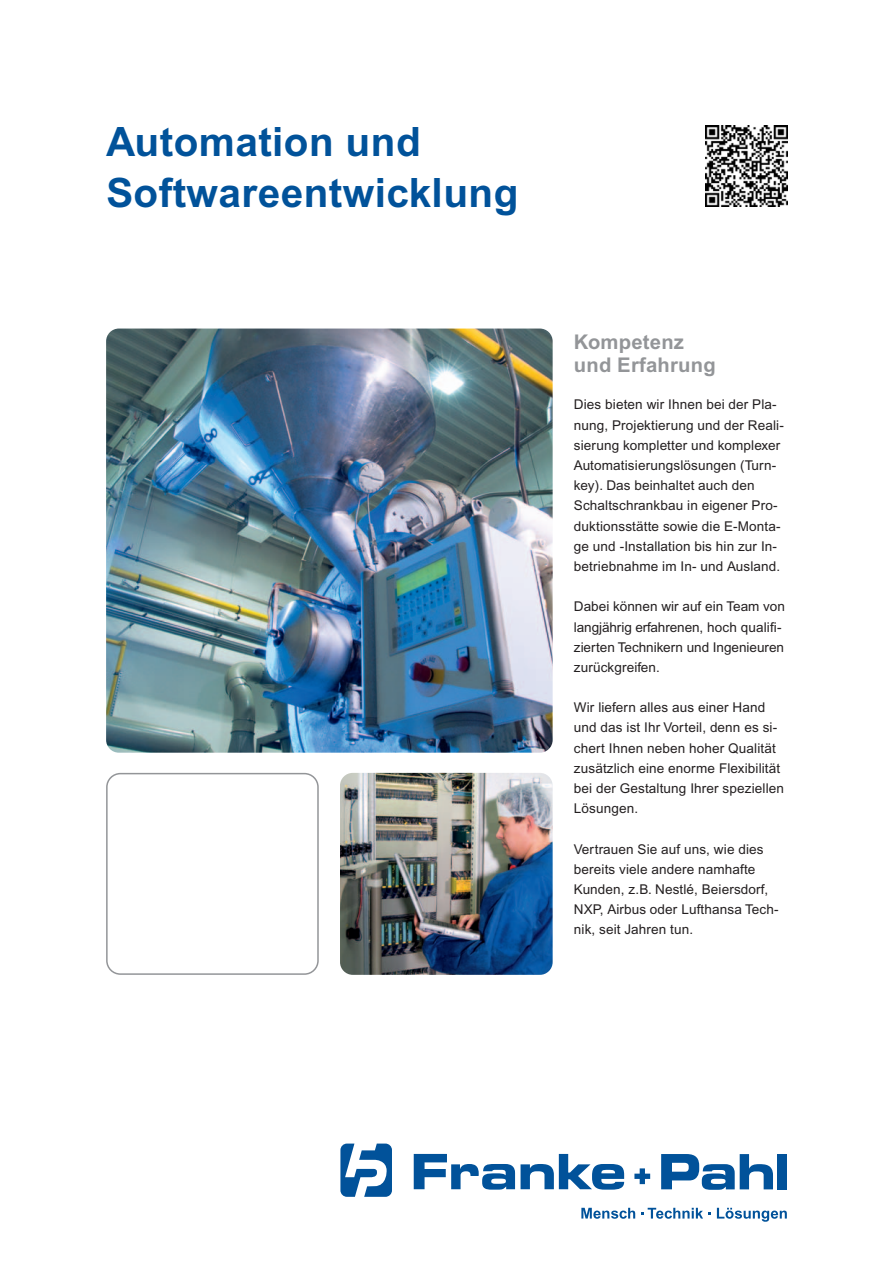
<style>
.page{position:relative;width:893px;height:1263px;background:#fff}
.page>*{position:absolute;margin:0;border:0;box-sizing:border-box;transform-origin:0 0}
.t1{font:700 40.5px/51.8px "Arial";letter-spacing:.01em;color:#01529a}
.t2{font:700 20.25px/22.5px "Arial";letter-spacing:.01em;color:#939598}
.t3{font:13.5px/20.2px "Arial";letter-spacing:.01em;color:#231f20}
</style>
<div class="page">
<svg style="left:340px;top:1144px;width:52px;height:53px"></svg>
<div style="left:778px;top:1154px;width:9px;height:35px;background:#01529a"></div>
<svg style="left:634px;top:1168px;width:16px;height:16px"></svg>
<svg style="left:661px;top:1154px;width:112px;height:36px"></svg>
<svg style="left:414px;top:1154px;width:210px;height:36px"></svg>
<svg style="left:581px;top:1208px;width:54px;height:11px"></svg>
<svg style="left:641px;top:1208px;width:69px;height:11px"></svg>
<svg style="left:717px;top:1208px;width:70px;height:14px"></svg>
<img style="left:106px;top:329px;width:447px;height:424px;border-radius:13px">
<img style="left:340px;top:773px;width:213px;height:202px;border-radius:13px">
<svg style="left:106px;top:773px;width:213px;height:202px"></svg>
<img style="left:706px;top:126px;width:81px;height:81px">
<h1 class="t1" style="left:106px;top:120px;width:414px">Automation und<br>Softwareentwicklung</h1>
<h2 class="t2" style="left:574px;top:333px;width:143px">Kompetenz und Erfahrung</h2>
<p class="t3" style="left:574px;top:396px;width:211px">Dies bieten wir Ihnen bei der Pla&shy;nung, Projektierung und der Reali&shy;sierung kompletter und komplexer Automatisierungslösungen (Turn&shy;key). Das beinhaltet auch den Schaltschrankbau in eigener Pro&shy;duktionsstätte sowie die E-Monta&shy;ge und -Installation bis hin zur In&shy;betriebnahme im In- und Ausland.</p>
<p class="t3" style="left:574px;top:598px;width:212px">Dabei können wir auf ein Team von langjährig erfahrenen, hoch qualifi&shy;zierten Technikern und Ingenieuren zurückgreifen.</p>
<p class="t3" style="left:574px;top:699px;width:212px">Wir liefern alles aus einer Hand und das ist Ihr Vorteil, denn es si&shy;chert Ihnen neben hoher Qualität zusätzlich eine enorme Flexibilität bei der Gestaltung Ihrer speziellen<br>Lösungen.</p>
<p class="t3" style="left:574px;top:840px;width:206px">Vertrauen Sie auf uns, wie dies bereits viele andere namhafte<br>Kunden, z.B. Nestlé, Beiersdorf,<br>NXP, Airbus oder Lufthansa Tech&shy;nik, seit Jahren tun.</p>
</div>
